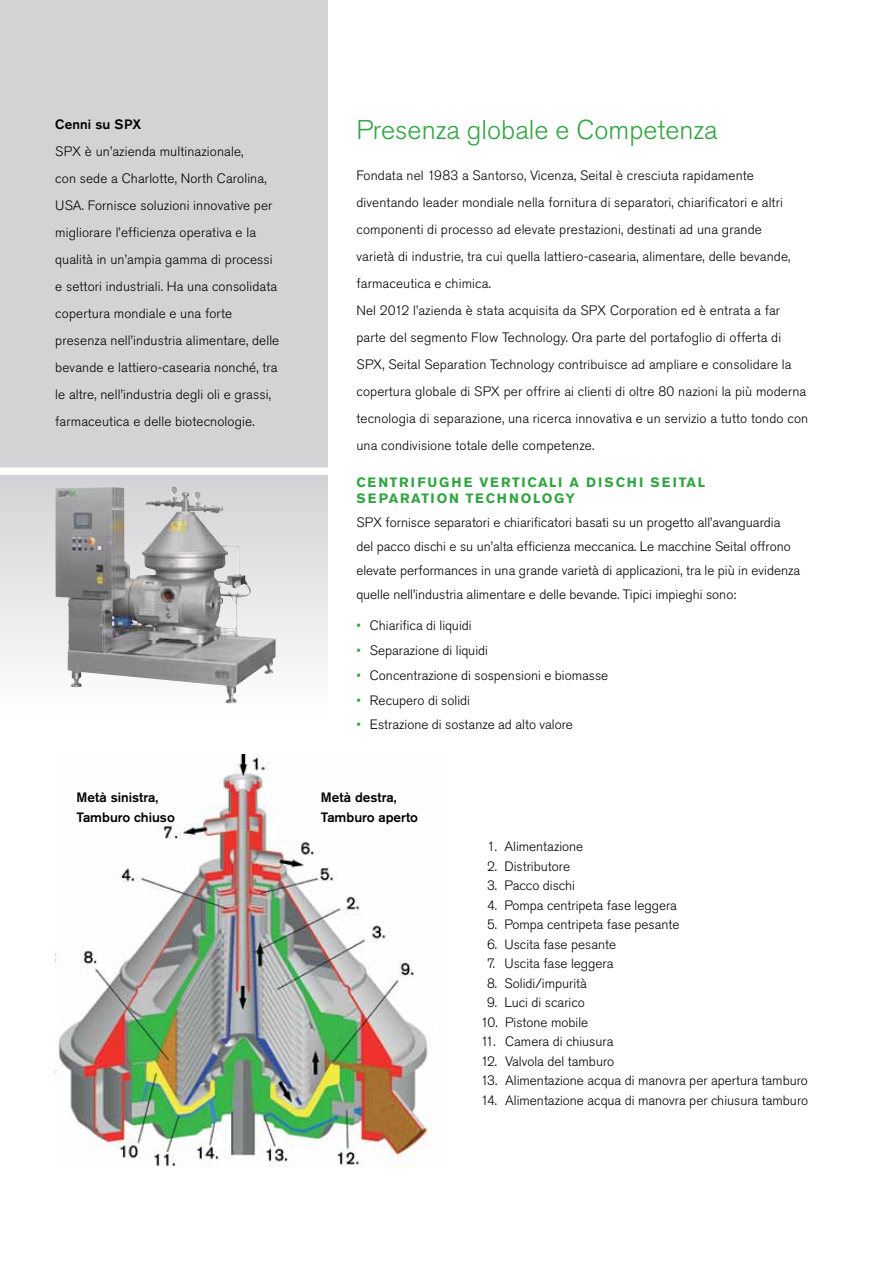
<style>
.page{position:relative;width:893px;height:1263px;background:#fff}
.page>*{position:absolute;margin:0;border:0;box-sizing:border-box;transform-origin:0 0}
.t1{font:300 27px "Akzidenz Grotesk Pro";color:#33a544}
.t2{font:300 13.5px/27px "Akzidenz Grotesk Pro";letter-spacing:.01em;color:#000}
.t3{font:500 13.5px/19.5px "Akzidenz Grotesk Pro";color:#000}
.t4{font:700 13.5px/16.5px "Akzidenz Grotesk Pro";letter-spacing:.12em;color:#33a544}
.s1{color:#33a544}
</style>
<div class="page">
<div style="left:0;top:0;width:327px;height:471px;background:#d1d3d4"></div>
<div style="left:0;top:471px;width:327px;height:243px;background:linear-gradient(to bottom,#d0d2d3,#fefefe)"></div>
<img style="left:55px;top:755px;width:378px;height:412px">
<img style="left:55px;top:486px;width:221px;height:218px">
<div style="left:0;top:467px;width:333px;height:8px;background:#fff"></div>
<p class="t3" style="left:55px;top:114px;width:87px">Cenni su SPX</p>
<p class="t2" style="left:55px;top:138px;width:226px">SPX è un’azienda multinazionale,<br>con sede a Charlotte, North Carolina, USA. Fornisce soluzioni innovative per migliorare l’efficienza operativa e la qualità in un’ampia gamma di processi e settori industriali. Ha una consolidata copertura mondiale e una forte presenza nell’industria alimentare, delle bevande e lattiero-casearia nonché, tra le altre, nell’industria degli oli e grassi, farmaceutica e delle biotecnologie.</p>
<p class="t3" style="left:77px;top:788px;width:100px">Metà sinistra,<br>Tamburo chiuso</p>
<h1 class="t1" style="left:356px;top:112px;width:363px">Presenza globale e Competenza</h1>
<p class="t2" style="left:356px;top:162px;width:453px">Fondata nel 1983 a Santorso, Vicenza, Seital è cresciuta rapidamente diventando leader mondiale nella fornitura di separatori, chiarificatori e altri componenti di processo ad elevate prestazioni, destinati ad una grande<br>varietà di industrie, tra cui quella lattiero-casearia, alimentare, delle bevande, farmaceutica e chimica.<br>Nel 2012 l’azienda è stata acquisita da SPX Corporation ed è entrata a far parte del segmento Flow Technology. Ora parte del portafoglio di offerta di SPX, Seital Separation Technology contribuisce ad ampliare e consolidare la copertura globale di SPX per offrire ai clienti di oltre 80 nazioni la più moderna tecnologia di separazione, una ricerca innovativa e un servizio a tutto tondo con una condivisione totale delle competenze.</p>
<p class="t4" style="left:356px;top:473px;width:350px">CENTRIFUGHE VERTICALI A DISCHI SEITAL<br>SEPARATION TECHNOLOGY</p>
<p class="t2" style="left:356px;top:510px;width:445px;line-height:24px">SPX fornisce separatori e chiarificatori basati su un progetto all’avanguardia del pacco dischi e su un’alta efficienza meccanica. Le macchine Seital offrono elevate performances in una grande varietà di applicazioni, tra le più in evidenza quelle nell’industria alimentare e delle bevande. Tipici impieghi sono:</p>
<p class="t2" style="left:356px;top:612px;width:117px"><span class="s1">•</span> Chiarifica di liquidi</p>
<p class="t2" style="left:356px;top:637px;width:133px"><span class="s1">•</span> Separazione di liquidi</p>
<p class="t2" style="left:356px;top:662px;width:253px"><span class="s1">•</span> Concentrazione di sospensioni e biomasse</p>
<p class="t2" style="left:356px;top:686px;width:115px"><span class="s1">•</span> Recupero di solidi</p>
<p class="t2" style="left:356px;top:711px;width:218px"><span class="s1">•</span> Estrazione di sostanze ad alto valore</p>
<p class="t3" style="left:321px;top:788px;width:99px">Metà destra,<br>Tamburo aperto</p>
<p class="t2" style="left:487px;top:833px;width:98px">1. Alimentazione</p>
<p class="t2" style="left:487px;top:853px;width:84px">2. Distributore</p>
<p class="t2" style="left:487px;top:872px;width:89px">3. Pacco dischi</p>
<p class="t2" style="left:487px;top:892px;width:191px">4. Pompa centripeta fase leggera</p>
<p class="t2" style="left:487px;top:911px;width:194px">5. Pompa centripeta fase pesante</p>
<p class="t2" style="left:487px;top:931px;width:131px">6. Uscita fase pesante</p>
<p class="t2" style="left:487px;top:950px;width:128px">7. Uscita fase leggera</p>
<p class="t2" style="left:487px;top:970px;width:101px">8. Solidi/impurità</p>
<p class="t2" style="left:487px;top:989px;width:99px">9. Luci di scarico</p>
<p class="t2" style="left:481px;top:1009px;width:109px">10. Pistone mobile</p>
<p class="t2" style="left:481px;top:1028px;width:134px">11. Camera di chiusura</p>
<p class="t2" style="left:481px;top:1048px;width:135px">12. Valvola del tamburo</p>
<p class="t2" style="left:481px;top:1067px;width:329px">13. Alimentazione acqua di manovra per apertura tamburo</p>
<p class="t2" style="left:481px;top:1087px;width:329px">14. Alimentazione acqua di manovra per chiusura tamburo</p>
</div>
